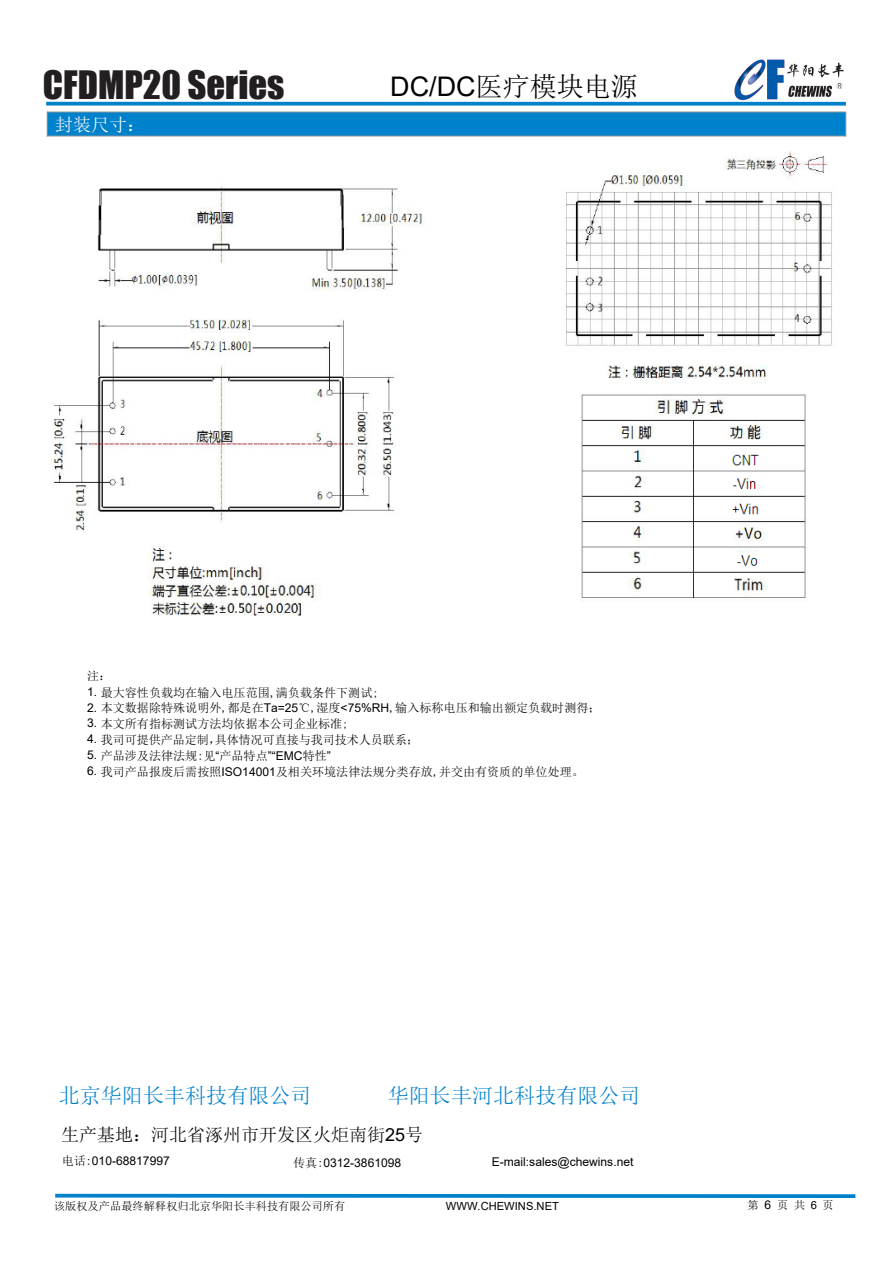
<style>
.page{position:relative;width:893px;height:1263px;background:#fff}
.page>*{position:absolute;margin:0;border:0;box-sizing:border-box;transform-origin:0 0}
.t1{font:36px "Impact";color:#231f20}
.t2{font:27px "Sim Sun";color:#000}
.t3{font:21.15px "Sim Sun";color:#0081cc}
.t4{font:18px "Sim Sun";color:#000}
.t5{font:18px "Sim Sun";color:#fff}
.t6{font:12.15px "Sim Sun";color:#000}
.t7{font:12.15px "Arial";color:#000}
.t8{font:11.1px "Sim Sun";color:#000}
.t9{font:11.1px "Arial";color:#000}
.s1{font-family:"Arial"}
.s2{font-family:"Sim Sun"}
.s3{font-family:"Arial";font-size:12px}
</style>
<div class="page">
<svg style="left:46px;top:102px;width:800px;height:4px;background:#1b8ed1"></svg>
<div style="left:47px;top:112px;width:799px;height:24px;background:#0081cc"></div>
<hr style="left:47px;top:112px;width:799px;height:1px;background:#999">
<hr style="left:47px;top:136px;width:799px;height:1px;background:#999">
<svg style="left:47px;top:112px;width:1px;height:24px"></svg>
<svg style="left:845px;top:112px;width:1px;height:24px"></svg>
<svg style="left:55px;top:1194px;width:800px;height:4px;background:#1289cf"></svg>
<img style="left:51px;top:151px;width:781px;height:465px">
<img style="left:735px;top:59px;width:109px;height:41px">
<h1 class="t1" style="left:43px;top:56px;width:243px">CFDMP20 Series</h1>
<h2 class="t2" style="left:390px;top:73px;width:249px"><span class="s1">DC/DC</span>医疗模块电源</h2>
<h3 class="t5" style="left:55px;top:115px;width:91px">封装尺寸：</h3>
<p class="t6" style="left:87px;top:669px;width:26px">注：</p>
<p class="t6" style="left:87px;top:686px;width:293px"><span class="s1">1.</span> 最大容性负载均在输入电压范围,满负载条件下测试;</p>
<p class="t6" style="left:87px;top:702px;width:515px"><span class="s1">2.</span> 本文数据除特殊说明外,都是在<span class="s1">Ta=25</span>℃,湿度<span class="s1">&lt;75%RH</span>,输入标称电压和输出额定负载时测得；</p>
<p class="t6" style="left:87px;top:718px;width:263px"><span class="s1">3.</span> 本文所有指标测试方法均依据本公司企业标准;</p>
<p class="t6" style="left:87px;top:734px;width:333px"><span class="s1">4.</span> 我司可提供产品定制，具体情况可直接与我司技术人员联系；</p>
<p class="t6" style="left:87px;top:749px;width:245px"><span class="s1">5.</span> 产品涉及法律法规:见<span class="s1">“</span>产品特点<span class="s1">”“EMC</span>特性<span class="s1">”</span></p>
<p class="t6" style="left:87px;top:765px;width:498px"><span class="s1">6.</span> 我司产品报废后需按照<span class="s1">ISO14001</span>及相关环境法律法规分类存放,并交由有资质的单位处理。</p>
<h3 class="t3" style="left:59px;top:1084px;width:254px">北京华阳长丰科技有限公司</h3>
<h3 class="t3" style="left:388px;top:1084px;width:254px">华阳长丰河北科技有限公司</h3>
<h3 class="t4" style="left:61px;top:1125px;width:364px">生产基地：河北省涿州市开发区火炬南街<span class="s1">25</span>号</h3>
<p class="t7" style="left:62px;top:1152px;width:110px"><span class="s2">电话:</span>010-68817997</p>
<p class="t7" style="left:293px;top:1154px;width:110px"><span class="s2">传真:</span>0312-3861098</p>
<p class="t7" style="left:492px;top:1153px;width:143px">E-mail:sales@chewins.net</p>
<p class="t8" style="left:54px;top:1201px;width:293px">该版权及产品最终解释权归北京华阳长丰科技有限公司所有</p>
<p class="t9" style="left:446px;top:1199px;width:114px">WWW.CHEWINS.NET</p>
<p class="t8" style="left:748px;top:1200px;width:88px">第<span class="s3">6</span>页共<span class="s1">6</span>页</p>
</div>
